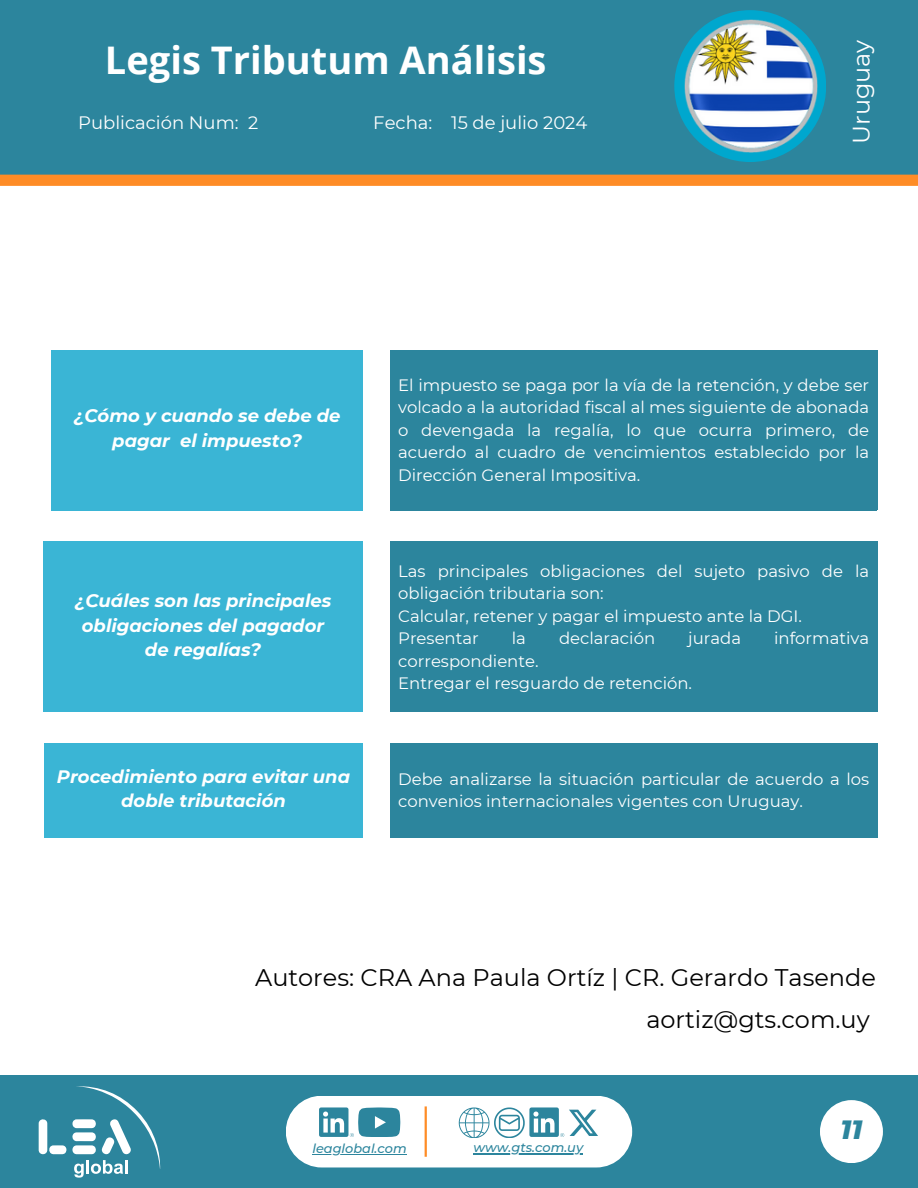
<style>
.page{position:relative;width:918px;height:1188px;background:#fff}
.page>*{position:absolute;margin:0;border:0;box-sizing:border-box;transform-origin:0 0}
.t1{font:700 38.1px "Open Sans";color:#fff}
.t2{font:italic 800 27px "Montserrat";color:#2c859d}
.t3{font:24px "Montserrat";color:#000}
.t4{font:24px "Montserrat";color:#fff}
.t5{font:italic 700 18px/24.8px "Montserrat";color:#fff;text-align:center}
.t6{font:18px "Montserrat";color:#fff}
.t7{font:16.5px/22.5px "Montserrat";color:#fff}
.t8{font:italic 500 12.9px "Montserrat";color:#2c859d}
</style>
<div class="page">
<div style="left:390px;top:542px;width:487px;height:170px;background:#2c859d"></div>
<div style="left:390px;top:350px;width:487px;height:160px;background:#2c859d"></div>
<div style="left:390px;top:743px;width:487px;height:95px;background:#2c859d"></div>
<div style="left:44px;top:542px;width:319px;height:170px;background:#3ab5d5"></div>
<div style="left:52px;top:350px;width:310px;height:160px;background:#3ab5d5"></div>
<div style="left:44px;top:743px;width:319px;height:95px;background:#3ab5d5"></div>
<div style="left:0;top:0;width:918px;height:174px;background:#2c859d"></div>
<div style="left:674px;top:10px;width:152px;height:152px;background:#00a7ce;border-radius:50%"></div>
<img style="left:685px;top:20px;width:133px;height:133px">
<div style="left:0;top:1075px;width:918px;height:113px;background:#2c859d"></div>
<svg style="left:39px;top:1086px;width:121px;height:91px"></svg>
<hr style="left:125px;top:1160px;width:3px;height:14px;background:#fff">
<div style="left:820px;top:1100px;width:63px;height:63px;background:#fff;border-radius:50%"></div>
<div style="left:286px;top:1096px;width:346px;height:71px;background:#fff;border-radius:36px"></div>
<svg style="left:319px;top:1107px;width:81px;height:30px"></svg>
<hr style="left:425px;top:1106px;width:2px;height:51px;background:#fe8c26">
<hr style="left:474px;top:1153px;width:109px;height:1px;background:#2c859d">
<hr style="left:312px;top:1154px;width:95px;height:1px;background:#2c859d">
<svg style="left:459px;top:1107px;width:139px;height:31px"></svg>
<div style="left:0;top:175px;width:918px;height:11px;background:#fe8c26"></div>
<h4 class="t1" style="left:105px;top:33px;width:443px">Legis Tributum Análisis</h4>
<h2 class="t4" style="left:846px;top:144px;width:107px;rotate:-90deg">Uruguay</h2>
<h4 class="t6" style="left:78px;top:111px;width:182px">Publicación Num: 2</h4>
<h4 class="t6" style="left:373px;top:111px;width:216px">Fecha: 15 de julio 2024</h4>
<h2 class="t5" style="left:74px;top:403px;width:268px">¿Cómo y cuando se debe de pagar el impuesto?</h2>
<p class="t5" style="left:75px;top:588px;width:258px">¿Cuáles son las principales obligaciones del pagador de regalías?</p>
<h3 class="t5" style="left:57px;top:764px;width:295px">Procedimiento para evitar una doble tributación</h3>
<h4 class="t7" style="left:398px;top:373px;width:473px;text-align:justify">El impuesto se paga por la vía de la retención, y debe ser volcado a la autoridad fiscal al mes siguiente de abonada o devengada la regalía, lo que ocurra primero, de acuerdo al cuadro de vencimientos establecido por la Dirección General Impositiva.</h4>
<h1 class="t7" style="left:398px;top:559px;width:473px">Las principales obligaciones del sujeto pasivo de la obligación tributaria son:<br>Calcular, retener y pagar el impuesto ante la DGI.<br>Presentar</h1>
<h1 class="t7" style="left:512px;top:627px;width:16px">la</h1>
<h1 class="t7" style="left:559px;top:627px;width:98px">declaración</h1>
<h1 class="t7" style="left:688px;top:627px;width:54px">jurada</h1>
<h1 class="t7" style="left:774px;top:627px;width:97px">informativa</h1>
<h1 class="t7" style="left:398px;top:649px;width:295px">correspondiente.<br>Entregar el resguardo de retención.</h1>
<h4 class="t7" style="left:398px;top:768px;width:473px">Debe analizarse la situación particular de acuerdo a los convenios internacionales vigentes con Uruguay.</h4>
<h3 class="t3" style="left:255px;top:963px;width:622px">Autores: CRA Ana Paula Ortíz | CR. Gerardo Tasende</h3>
<h3 class="t3" style="left:646px;top:1005px;width:225px">aortiz@gts.com.uy</h3>
<p class="t8" style="left:312px;top:1141px;width:96px">leaglobal.com</p>
<p class="t8" style="left:474px;top:1140px;width:111px">www.gts.com.uy</p>
<p class="t2" style="left:841px;top:1113px;width:23px">11</p>
</div>
